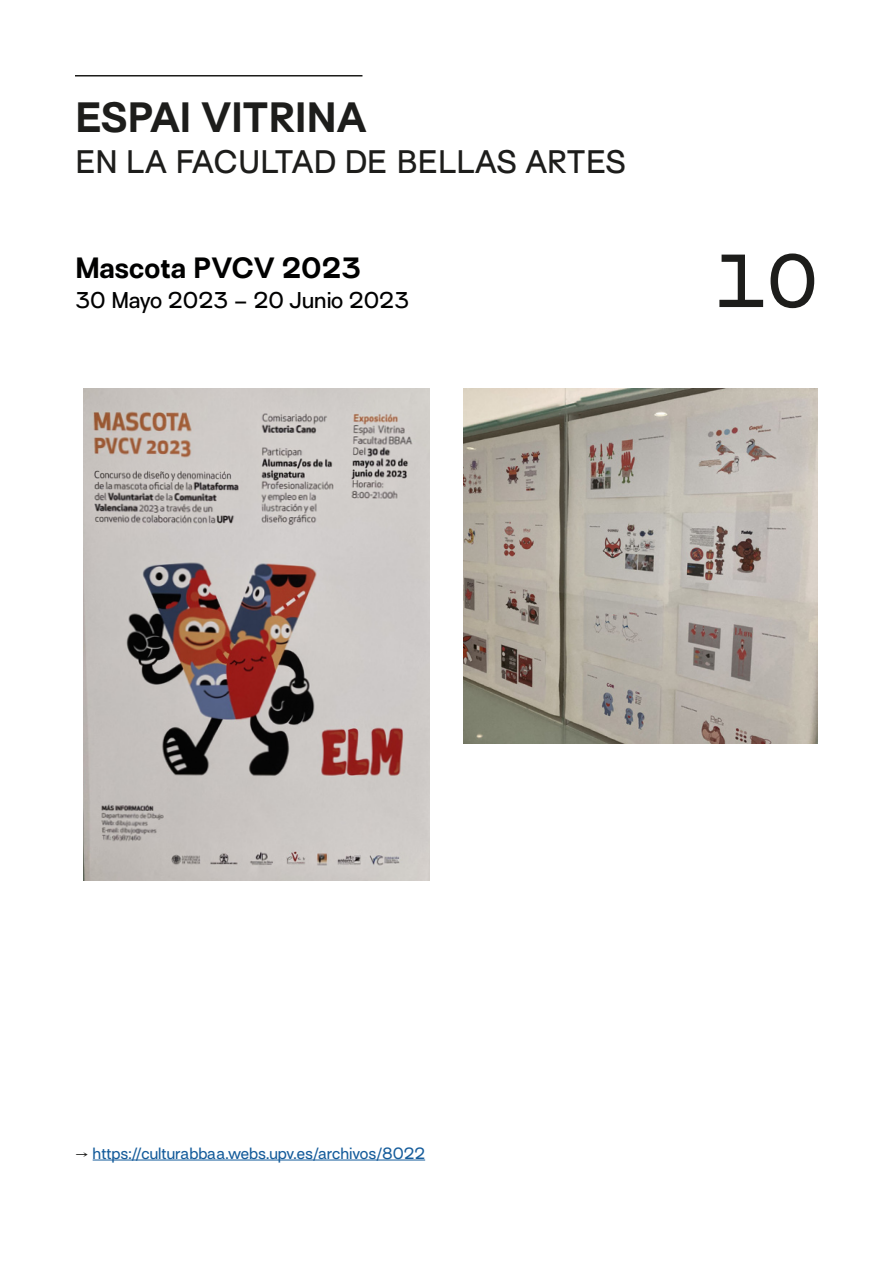
<style>
.page{position:relative;width:893px;height:1263px;background:#fff}
.page>*{position:absolute;margin:0;border:0;box-sizing:border-box;transform-origin:0 0}
.t1{font:500 69px "AT Surt";color:#1d1d1b}
.t2{font:700 39px "AT Surt";color:#1d1d1b}
.t3{font:500 30px "AT Surt";letter-spacing:-.03em;color:#1d1d1b}
.t4{font:700 27px "AT Surt";color:#010100}
.t5{font:500 21px "AT Surt";color:#010100}
.t6{font:15px "AT Surt";color:#155c9b}
.s1{color:#1d1d1b}
</style>
<div class="page">
<hr style="left:75px;top:75px;width:287px;height:2px;background:#1d1d1b">
<hr style="left:93px;top:1159px;width:332px;height:1px;background:#155c9b">
<img style="left:463px;top:389px;width:355px;height:355px">
<img style="left:83px;top:389px;width:347px;height:491px">
<h2 class="t2" style="left:75px;top:93px;width:294px">ESPAI VITRINA</h2>
<h3 class="t3" style="left:75px;top:142px;width:552px">EN LA FACULTAD DE BELLAS ARTES</h3>
<h3 class="t4" style="left:75px;top:250px;width:287px">Mascota PVCV 2023</h3>
<h3 class="t5" style="left:75px;top:286px;width:336px">30 Mayo 2023 – 20 Junio 2023</h3>
<h1 class="t1" style="left:716px;top:237px;width:104px">10</h1>
<p class="t6" style="left:75px;top:1143px;width:352px"><span class="s1">→</span> https://culturabbaa.webs.upv.es/archivos/8022</p>
</div>
